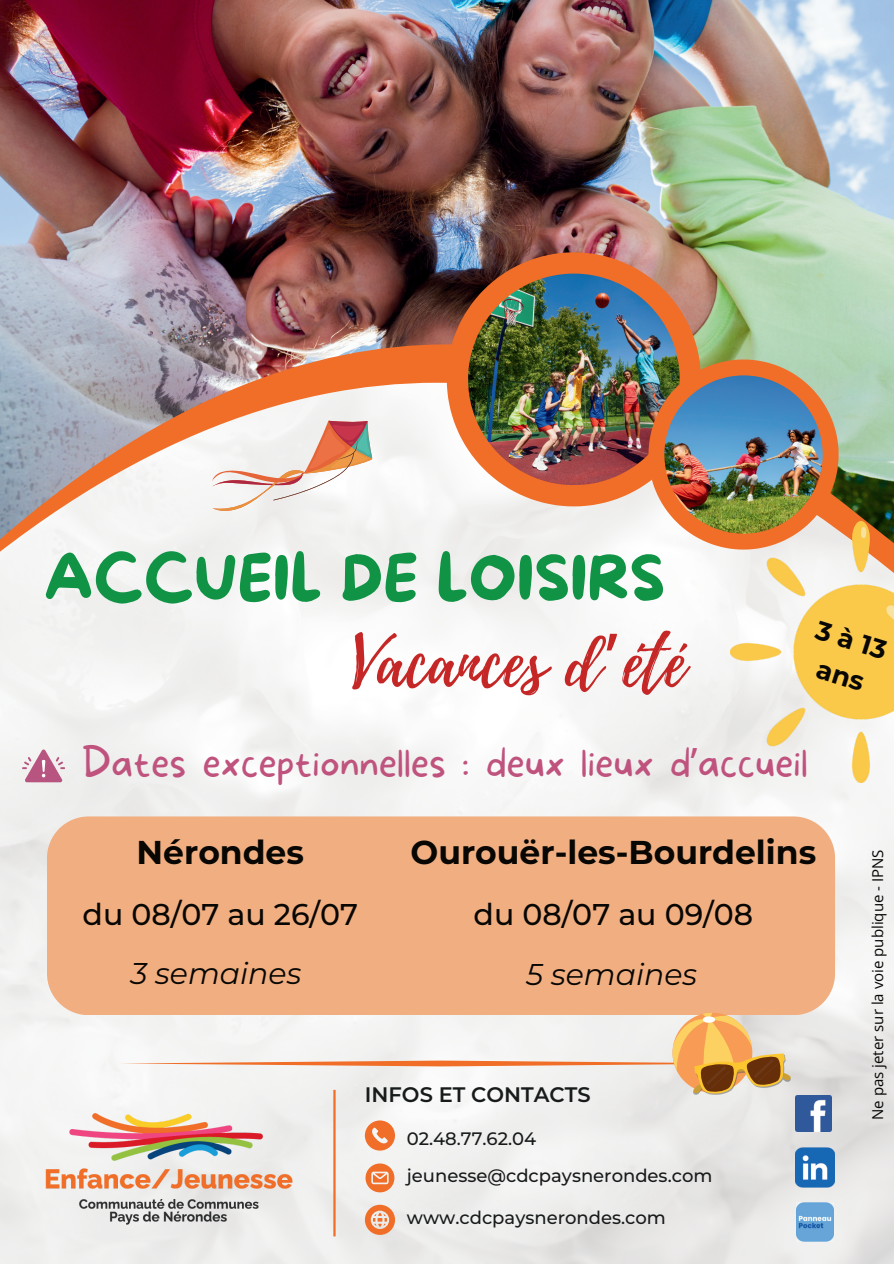
<style>
.page{position:relative;width:894px;height:1264px;background:#fff}
.page>*{position:absolute;margin:0;border:0;box-sizing:border-box;transform-origin:0 0}
.t1{font:68.1px "Playlist Script";color:#c52726}
.t2{font:61.95px "More Sugar";color:#119346}
.t3{font:100 40.5px "More Sugar";color:#bf537e}
.t4{font:700 33px "Montserrat";color:#080704}
.t5{font:500 30px "Montserrat";color:#080704}
.t6{font:italic 30px "Montserrat";color:#080704}
.t7{font:700 26.4px/36.3px "Montserrat";color:#080704;text-align:center}
.t8{font:600 21px "Montserrat";color:#181b1b}
.t9{font:500 18px "Montserrat";color:#181b1b}
.t10{font:15px "Open Sans";color:#080704}
.s1{font-family:"Noto Sans Gurmukhi"}
.s2{font-family:"Noto Sans";font-weight:400}
</style>
<div class="page">
<img style="left:0;top:622px;width:893px;height:641px">
<svg style="left:365px;top:1120px;width:30px;height:30px"></svg>
<svg style="left:365px;top:1204px;width:30px;height:30px"></svg>
<svg style="left:0;top:561px;width:730px;height:61px;fill:#f4f4f4"></svg>
<img style="left:0;top:0;width:893px;height:561px">
<svg style="left:446px;top:252px;width:254px;height:254px"></svg>
<img style="left:468px;top:273px;width:211px;height:212px">
<img style="left:648px;top:359px;width:190px;height:190px">
<img style="left:664px;top:375px;width:158px;height:158px">
<img style="left:35px;top:1103px;width:268px;height:131px">
<svg style="left:365px;top:1163px;width:29px;height:29px"></svg>
<img style="left:794px;top:1147px;width:40px;height:40px">
<img style="left:794px;top:1095px;width:36px;height:36px">
<img style="left:796px;top:1202px;width:37px;height:38px">
<hr style="left:333px;top:1089px;width:2px;height:147px;background:#f06e27">
<img style="left:730px;top:521px;width:163px;height:261px">
<div style="left:47px;top:816px;width:787px;height:199px;background:#f1af81"></div>
<svg style="left:120px;top:1012px;width:670px;height:83px"></svg>
<svg style="left:210px;top:421px;width:162px;height:92px"></svg>
<svg style="left:22px;top:749px;width:43px;height:33px"></svg>
<h2 class="t2" style="left:44px;top:529px;width:623px">ACCUEIL DE LOISIRS</h2>
<h1 class="t1" style="left:352px;top:614px;width:335px">Vacances d<span class="s1">’</span>été</h1>
<h3 class="t7" style="left:821px;top:611px;width:74px;rotate:17deg">3 à 13 ans</h3>
<h3 class="t3" style="left:82px;top:731px;width:727px">Dates exceptionnelles : deux lieux d<span class="s2">’</span>accueil</h3>
<h3 class="t4" style="left:136px;top:829px;width:169px">Nérondes</h3>
<h3 class="t5" style="left:83px;top:894px;width:277px">du 08/07 au 26/07</h3>
<h3 class="t6" style="left:130px;top:953px;width:172px">3 semaines</h3>
<h3 class="t4" style="left:410px;top:829px;width:407px">Ourouër-les-Bourdelins</h3>
<h3 class="t5" style="left:473px;top:894px;width:281px">du 08/07 au 09/08</h3>
<h3 class="t6" style="left:526px;top:954px;width:172px">5 semaines</h3>
<p class="t8" style="left:365px;top:1080px;width:227px">INFOS ET CONTACTS</p>
<p class="t9" style="left:407px;top:1126px;width:131px">02.48.77.62.04</p>
<p class="t9" style="left:407px;top:1164px;width:307px">jeunesse@cdcpaysnerondes.com</p>
<p class="t9" style="left:407px;top:1205px;width:260px">www.cdcpaysnerondes.com</p>
<p class="t10" style="left:867px;top:1119px;width:272px;rotate:-90deg">Ne pas jeter sur la voie publique - IPNS</p>
</div>
